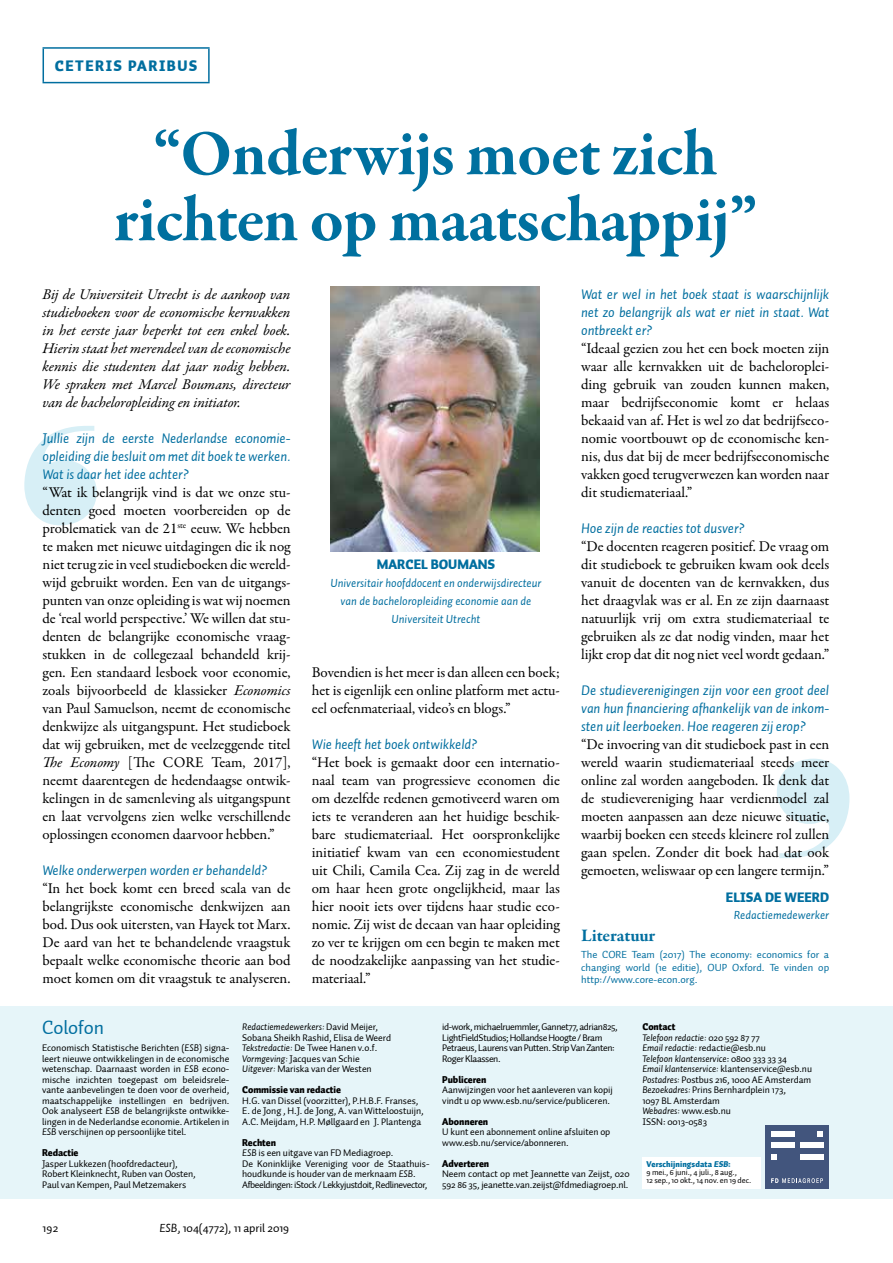
<style>
.page{position:relative;width:893px;height:1263px;background:#fff}
.page>*{position:absolute;margin:0;border:0;box-sizing:border-box;transform-origin:0 0}
.t1{font:700 66px/66px "Garamond Premr Pro";letter-spacing:-.015em;color:#00709f;text-align:center}
.t2{font:19.5px "Auto 1";letter-spacing:-.005em;color:#006e9f}
.t3{font:700 18px "Garamond Premr Pro";letter-spacing:-.01em;color:#006e9f}
.t4{font:15px/18px "Garamond Premr Pro";letter-spacing:-.005em;color:#000;text-align:justify}
.t5{font:italic 15px/18px "Garamond Premr Pro";letter-spacing:-.01em;color:#000;text-align:justify}
.t6{font:900 15px "Auto 1";letter-spacing:.1em;color:#006e9f}
.t7{font:italic 14.25px/18px "Auto 1";letter-spacing:-.005em;color:#006e9f;text-align:justify}
.t8{font:900 13.5px "Auto 1";color:#006e9f}
.t9{font:italic 12px/18px "Auto 1";color:#006e9f;text-align:center}
.t10{font:12px "Auto 1";letter-spacing:-.005em;color:#000}
.t11{font:10.5px/12.8px "Auto 1";color:#006e9f;text-align:justify}
.t12{font:9.75px/10.5px "Auto 1";letter-spacing:-.005em;color:#000}
.t13{font:9.75px/10.5px "Auto 1";letter-spacing:-.04em;color:#000}
.t14{font:900 9.75px "Auto 1";letter-spacing:-.005em;color:#000}
.t15{font:8.25px/8.2px "Auto 1";letter-spacing:-.01em;color:#000}
.t16{font:900 8.25px "Auto 1";letter-spacing:.01em;color:#006e9f}
.s1{font-style:italic}
.s2{font-weight:900}
</style>
<div class="page">
<img style="left:331px;top:287px;width:208px;height:264px">
<hr style="left:43px;top:47px;width:167px;height:2px;background:#006e9f">
<hr style="left:43px;top:82px;width:167px;height:1px;background:#006e9f">
<hr style="left:43px;top:49px;width:1px;height:33px;background:#006e9f">
<hr style="left:208px;top:49px;width:2px;height:33px;background:#006e9f">
<div style="left:0;top:1006px;width:893px;height:193px;background:#e6f5f9"></div>
<div style="left:766px;top:1125px;width:63px;height:63px;background:#42557d"></div>
<div style="left:800px;top:1154px;width:23px;height:6px;background:#fff"></div>
<div style="left:800px;top:1142px;width:23px;height:6px;background:#fff"></div>
<svg style="left:817px;top:1131px;width:6px;height:5px"></svg>
<div style="left:771px;top:1131px;width:23px;height:5px;background:#fff"></div>
<div style="left:771px;top:1142px;width:23px;height:6px;background:#fff"></div>
<svg style="left:771px;top:1154px;width:6px;height:6px"></svg>
<svg style="left:771px;top:1178px;width:52px;height:5px"></svg>
<div style="left:642px;top:1157px;width:119px;height:31px;background:#fff"></div>
<p class="t6" style="left:55px;top:56px;width:144px">CETERIS PARIBUS</p>
<h1 class="t1" style="left:114px;top:121px;width:645px">“Onderwijs moet zich richten op maatschappij”</h1>
<p class="t5" style="left:43px;top:286px;width:250px">Bij de Universiteit Utrecht is de aankoop van studieboeken voor de economische kernvakken in het eerste jaar beperkt tot een enkel boek.<br>Hierin staat het merendeel van de economische kennis die studenten dat jaar nodig hebben.<br>We spraken met Marcel Boumans, directeur van de bacheloropleiding en initiator.</p>
<p class="t7" style="left:43px;top:429px;width:250px">Jullie zijn de eerste Nederlandse economie&shy;opleiding die besluit om met dit boek te werken.<br>Wat is daar het idee achter?</p>
<p class="t4" style="left:43px;top:484px;width:250px">“Wat ik belangrijk vind is dat we onze stu&shy;denten goed moeten voorbereiden op de problematiek van de 21<sup>ste</sup> eeuw. We hebben te maken met nieuwe uitdagingen die ik nog niet terug zie in veel studieboeken die wereld&shy;wijd gebruikt worden. Een van de uitgangs&shy;punten van onze opleiding is wat wij noemen de ‘real world perspective.’ We willen dat stu&shy;denten de belangrijke economische vraag&shy;stukken in de collegezaal behandeld krij&shy;gen. Een standaard lesboek voor economie, zoals bijvoorbeeld de klassieker <span class="s1">Economics </span>van Paul Samuelson, neemt de economische denkwijze als uitgangspunt. Het studieboek dat wij gebruiken, met de veelzeggende titel <span class="s1">The Economy</span> [The CORE Team, 2017], neemt daarentegen de hedendaagse ontwik&shy;kelingen in de samenleving als uitgangspunt en laat vervolgens zien welke verschillende oplossingen economen daarvoor hebben.”</p>
<p class="t7" style="left:43px;top:861px;width:226px">Welke onderwerpen worden er behandeld?</p>
<p class="t4" style="left:43px;top:880px;width:250px">“In het boek komt een breed scala van de belangrijkste economische denkwijzen aan bod. Dus ook uitersten, van Hayek tot Marx.<br>De aard van het te behandelende vraagstuk bepaalt welke economische theorie aan bod moet komen om dit vraagstuk te analyseren.</p>
<p class="t8" style="left:377px;top:556px;width:120px">MARCEL BOUMANS</p>
<p class="t9" style="left:330px;top:574px;width:213px">Universitair hoofddocent en onderwijsdirecteur van de bacheloropleiding economie aan de<br>Universiteit Utrecht</p>
<p class="t4" style="left:312px;top:664px;width:250px">Bovendien is het meer is dan alleen een boek; het is eigenlijk een online platform met actu&shy;eel oefenmateriaal, video’s en blogs.”</p>
<p class="t7" style="left:312px;top:735px;width:167px">Wie heeft het boek ontwikkeld?</p>
<p class="t4" style="left:312px;top:754px;width:250px">“Het boek is gemaakt door een internatio&shy;naal team van progressieve economen die om dezelfde redenen gemotiveerd waren om iets te veranderen aan het huidige beschik&shy;bare studiemateriaal. Het oorspronkelijke initiatief kwam van een economiestudent uit Chili, Camila Cea. Zij zag in de wereld om haar heen grote ongelijkheid, maar las hier nooit iets over tijdens haar studie eco&shy;nomie. Zij wist de decaan van haar opleiding zo ver te krijgen om een begin te maken met de noodzakelijke aanpassing van het studie&shy;materiaal.”</p>
<p class="t7" style="left:581px;top:285px;width:250px">Wat er wel in het boek staat is waarschijnlijk net zo belangrijk als wat er niet in staat. Wat ontbreekt er?</p>
<p class="t4" style="left:581px;top:340px;width:250px">“Ideaal gezien zou het een boek moeten zijn waar alle kernvakken uit de bacheloroplei&shy;ding gebruik van zouden kunnen maken, maar bedrijfseconomie komt er helaas bekaaid van af. Het is wel zo dat bedrijfseco&shy;nomie voortbouwt op de economische ken&shy;nis, dus dat bij de meer bedrijfseconomische vakken goed terugverwezen kan worden naar dit studiemateriaal.”</p>
<p class="t7" style="left:581px;top:519px;width:165px">Hoe zijn de reacties tot dusver?</p>
<p class="t4" style="left:581px;top:538px;width:250px">“De docenten reageren positief. De vraag om dit studieboek te gebruiken kwam ook deels vanuit de docenten van de kernvakken, dus het draagvlak was er al. En ze zijn daarnaast natuurlijk vrij om extra studiemateriaal te gebruiken als ze dat nodig vinden, maar het lijkt erop dat dit nog niet veel wordt gedaan.”</p>
<p class="t7" style="left:581px;top:681px;width:250px">De studieverenigingen zijn voor een groot deel van hun financiering afhankelijk van de inkom&shy;sten uit leerboeken. Hoe reageren zij erop?</p>
<p class="t4" style="left:581px;top:736px;width:250px">“De invoering van dit studieboek past in een wereld waarin studiemateriaal steeds meer online zal worden aangeboden. Ik denk dat de studievereniging haar verdienmodel zal moeten aanpassen aan deze nieuwe situatie, waarbij boeken een steeds kleinere rol zullen gaan spelen. Zonder dit boek had dat ook gemoeten, weliswaar op een langere termijn.”</p>
<p class="t8" style="left:726px;top:889px;width:105px">ELISA DE WEERD</p>
<p class="t9" style="left:734px;top:906px;width:97px">Redactiemedewerker</p>
<p class="t3" style="left:581px;top:924px;width:76px">Literatuur</p>
<p class="t11" style="left:581px;top:948px;width:250px">The CORE Team (2017) The economy: economics for a changing world (1e editie), OUP Oxford. Te vinden op http://www.core-econ.org.</p>
<h2 class="t2" style="left:42px;top:1015px;width:64px">Colofon</h2>
<p class="t12" style="left:42px;top:1043px;width:189px;text-align:justify">Economisch Statistische Berichten (<span class="s1">ESB</span>) signa&shy;leert nieuwe ontwikkelingen in de economische wetenschap. Daarnaast worden in <span class="s1">ESB</span> econo&shy;mische inzichten toegepast om beleidsrele&shy;vante aanbevelingen te doen voor de overheid, maatschappelijke instellingen en bedrijven.<br>Ook analyseert <span class="s1">ESB</span> de belangrijkste ontwikke&shy;lingen in de Nederlandse economie. Artikelen in <span class="s1">ESB</span> verschijnen op persoonlijke titel.</p>
<p class="t14" style="left:42px;top:1146px;width:38px">Redactie</p>
<p class="t12" style="left:42px;top:1158px;width:155px">Jasper Lukkezen (hoofdredacteur),<br>Robert Kleinknecht, Ruben van Oosten,<br>Paul van Kempen, Paul Metzemakers</p>
<p class="t12" style="left:242px;top:1022px;width:151px"><span class="s1">Redactiemedewerkers:</span> David Meijer, Sobana Sheikh Rashid, Elisa de Weerd <span class="s1">Tekstredactie:</span> De Twee Hanen v.o.f.<br><span class="s1">Vormgeving:</span> Jacques van Schie <span class="s1">Uitgever:</span> Mariska van der Westen</p>
<p class="t14" style="left:242px;top:1083px;width:100px">Commissie van redactie</p>
<p class="t12" style="left:242px;top:1095px;width:183px">H.G. van Dissel (voorzitter), P.H.B.F. Franses,<br>E. de Jong , H.J. de Jong, A. van Witteloostuijn,<br>A.C. Meijdam, H.P. Møllgaard en J. Plantenga</p>
<p class="t12" style="left:242px;top:1137px;width:189px"><span class="s2">Rechten<br></span><span class="s1">ESB</span> is een uitgave van FD Mediagroep.<br>De Koninklijke Vereniging voor de Staathuis&shy;houdkunde is houder van de merknaam <span class="s1">ESB</span>.<br>Afbeeldingen: iStock / Lekkyjustdoit, Redlinevector,</p>
<p class="t13" style="left:442px;top:1022px;width:177px">id-work, michaelruemmler, Gannet77, adrian825, LightFieldStudios; Hollandse Hoogte / Bram Petraeus, Laurens van Putten. Strip Van Zanten:<br>Roger Klaassen.</p>
<p class="t14" style="left:442px;top:1073px;width:46px">Publiceren</p>
<p class="t12" style="left:442px;top:1085px;width:172px">Aanwijzingen voor het aanleveren van kopij vindt u op www.esb.nu/service/publiceren.</p>
<p class="t14" style="left:442px;top:1115px;width:48px">Abonneren</p>
<p class="t12" style="left:442px;top:1127px;width:170px">U kunt een abonnement online afsluiten op www.esb.nu/service/abonneren.</p>
<p class="t14" style="left:442px;top:1157px;width:48px">Adverteren</p>
<p class="t12" style="left:442px;top:1169px;width:189px">Neem contact op met Jeannette van Zeijst, 020<br>592 86 35, jeanette.van.zeijst@fdmediagroep.nl.</p>
<p class="t12" style="left:642px;top:1022px;width:171px"><span class="s2">Contact<br></span><span class="s1">Telefoon redactie:</span> 020 592 87 77<br><span class="s1">Email redactie:</span> redactie@esb.nu<br><span class="s1">Telefoon klantenservice</span>: 0800 333 33 34<br><span class="s1">Email klantenservice:</span> klantenservice@esb.nu<br><span class="s1">Postadres:</span> Postbus 216, 1000 AE Amsterdam<br><span class="s1">Bezoekadres:</span> Prins Bernhardplein 173,<br>1097 BL Amsterdam<br><span class="s1">Webadres:</span> www.esb.nu<br>ISSN: 0013-0583</p>
<p class="t16" style="left:647px;top:1158px;width:86px">Verschijningsdata ESB:</p>
<p class="t15" style="left:647px;top:1168px;width:106px">9 mei., 6 juni., 4 juli., 8 aug.,<br>12 sep., 10 okt., 14 nov. en 19 dec.</p>
<p class="t10" style="left:43px;top:1221px;width:17px">192</p>
<p class="t10" style="left:160px;top:1221px;width:131px"><span class="s1">ESB</span>, 104(4772), 11 april 2019</p>
</div>
